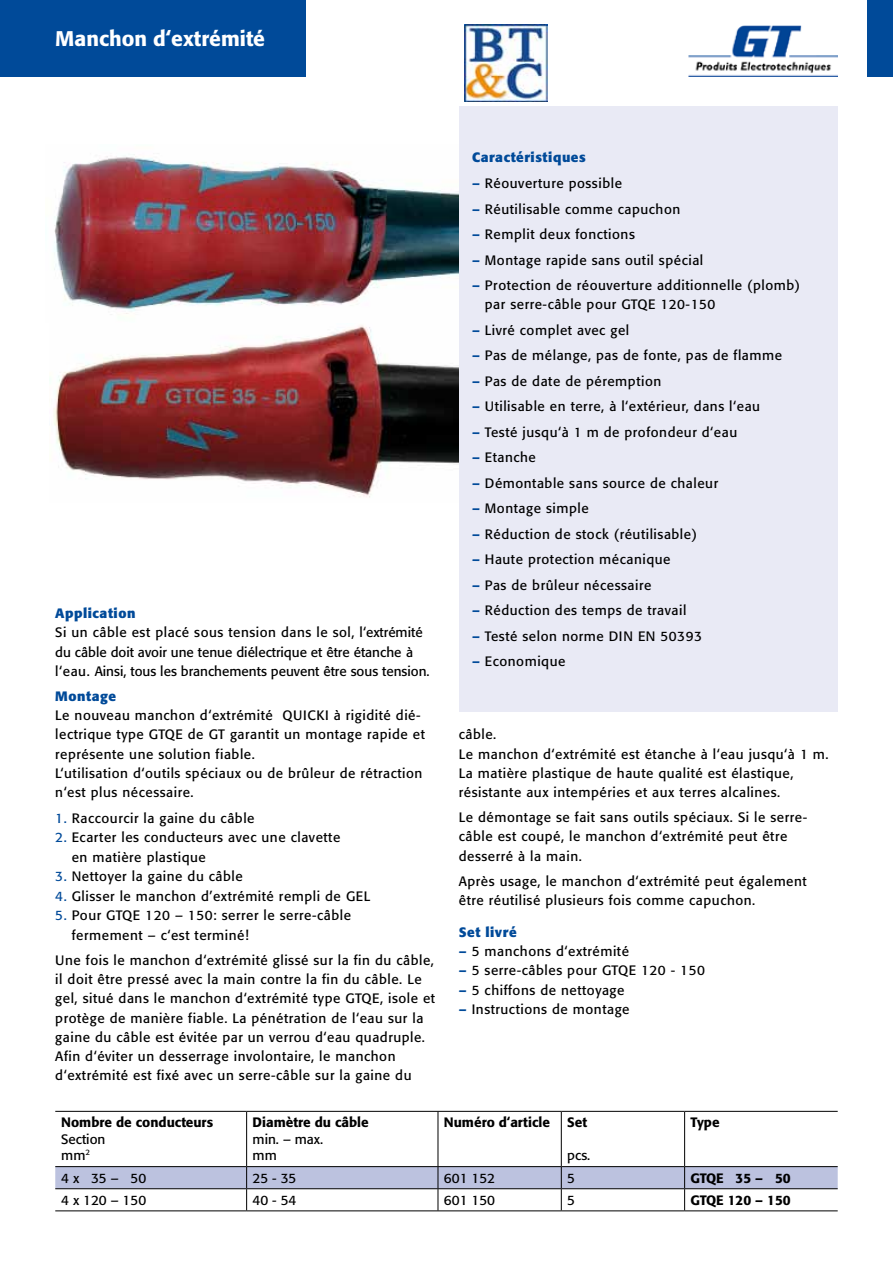
<style>
.page{position:relative;width:893px;height:1263px;background:#fff}
.page>*{position:absolute;margin:0;border:0;box-sizing:border-box;transform-origin:0 0}
.t1{font:500 21px "Formata";color:#fff}
.t2{font:13.5px/19.2px "Formata";letter-spacing:.04em;color:#000}
.t3{font:13.5px/19.2px "Formata";color:#000}
.t4{font:500 13.5px "Formata";color:#000}
.t5{font:700 13.5px "Formata";letter-spacing:.04em;color:#004a99}
.s1{color:#004a99}
.s2{font-weight:500;color:#004a99}
</style>
<div class="page">
<img style="left:53px;top:325px;width:406px;height:173px">
<div style="left:867px;top:0;width:26px;height:77px;background:#004a99"></div>
<div style="left:0;top:0;width:306px;height:77px;background:#004a99"></div>
<hr style="left:55px;top:1111px;width:192px;height:1px;background:#000">
<hr style="left:247px;top:1111px;width:191px;height:1px;background:#000">
<hr style="left:246px;top:1112px;width:1px;height:54px;background:#000">
<hr style="left:438px;top:1111px;width:123px;height:1px;background:#000">
<hr style="left:438px;top:1112px;width:1px;height:54px;background:#000">
<hr style="left:561px;top:1111px;width:124px;height:1px;background:#000">
<hr style="left:561px;top:1112px;width:1px;height:54px;background:#000">
<hr style="left:685px;top:1111px;width:153px;height:1px;background:#000">
<hr style="left:55px;top:1210px;width:192px;height:1px;background:#000">
<hr style="left:247px;top:1210px;width:191px;height:1px;background:#000">
<hr style="left:438px;top:1210px;width:123px;height:1px;background:#000">
<hr style="left:561px;top:1210px;width:124px;height:1px;background:#000">
<hr style="left:685px;top:1210px;width:153px;height:1px;background:#000">
<hr style="left:684px;top:1112px;width:1px;height:54px;background:#000">
<svg style="left:55px;top:1166px;width:783px;height:44px"></svg>
<img style="left:54px;top:154px;width:405px;height:160px">
<div style="left:459px;top:106px;width:379px;height:606px;background:#e9eaf5"></div>
<img style="left:689px;top:26px;width:149px;height:51px">
<img style="left:465px;top:24px;width:83px;height:78px">
<h1 class="t1" style="left:55px;top:26px;width:211px">Manchon d‘extrémité</h1>
<p class="t5" style="left:55px;top:605px;width:82px">Application</p>
<p class="t3" style="left:55px;top:623px;width:376px">Si un câble est placé sous tension dans le sol, l‘extrémité du câble doit avoir une tenue diélectrique et être étanche à l‘eau. Ainsi, tous les branchements peuvent être sous tension.</p>
<p class="t5" style="left:55px;top:688px;width:62px">Montage</p>
<p class="t2" style="left:55px;top:706px;width:371px">Le nouveau manchon d‘extrémité QUICKI à rigidité dié&shy;lectrique type GTQE de GT garantit un montage rapide et représente une solution fiable.<br>L‘utilisation d‘outils spéciaux ou de brûleur de rétraction n‘est plus nécessaire.</p>
<p class="t2" style="left:55px;top:808px;width:201px"><span class="s1">1.</span> Raccourcir la gaine du câble</p>
<p class="t2" style="left:72px;top:828px;width:270px;text-indent:-17px"><span class="s1">2.</span> Ecarter les conducteurs avec une clavette en matière plastique</p>
<p class="t2" style="left:55px;top:867px;width:189px"><span class="s1">3.</span> Nettoyer la gaine du câble</p>
<p class="t2" style="left:55px;top:886px;width:316px"><span class="s1">4.</span> Glisser le manchon d’extrémité rempli de GEL</p>
<p class="t2" style="left:72px;top:906px;width:281px;text-indent:-17px"><span class="s1">5.</span> Pour GTQE 120 – 150: serrer le serre-câble fermement – c‘est terminé!</p>
<p class="t2" style="left:55px;top:951px;width:381px">Une fois le manchon d‘extrémité glissé sur la fin du câble, il doit être pressé avec la main contre la fin du câble. Le gel, situé dans le manchon d‘extrémité type GTQE, isole et protège de manière fiable. La pénétration de l‘eau sur la gaine du câble est évitée par un verrou d‘eau quadruple.<br>Afin d‘éviter un desserrage involontaire, le manchon d‘extrémité est fixé avec un serre-câble sur la gaine du</p>
<p class="t5" style="left:472px;top:149px;width:115px">Caractéristiques</p>
<p class="t2" style="left:472px;top:174px;width:151px"><span class="s2">–</span> Réouverture possible</p>
<p class="t2" style="left:472px;top:199px;width:210px"><span class="s2">–</span> Réutilisable comme capuchon</p>
<p class="t2" style="left:472px;top:225px;width:164px"><span class="s2">–</span> Remplit deux fonctions</p>
<p class="t2" style="left:472px;top:250px;width:233px"><span class="s2">–</span> Montage rapide sans outil spécial</p>
<p class="t2" style="left:485px;top:276px;width:317px;text-indent:-13px"><span class="s2">–</span> Protection de réouverture additionnelle (plomb) par serre-câble pour GTQE 120-150</p>
<p class="t2" style="left:472px;top:320px;width:159px"><span class="s2">–</span> Livré complet avec gel</p>
<p class="t2" style="left:472px;top:346px;width:312px"><span class="s2">–</span> Pas de mélange, pas de fonte, pas de flamme</p>
<p class="t2" style="left:472px;top:371px;width:191px"><span class="s2">–</span> Pas de date de péremption</p>
<p class="t2" style="left:472px;top:397px;width:290px"><span class="s2">–</span> Utilisable en terre, à l‘extérieur, dans l‘eau</p>
<p class="t2" style="left:472px;top:422px;width:267px"><span class="s2">–</span> Testé jusqu‘à 1 m de profondeur d‘eau</p>
<p class="t2" style="left:472px;top:448px;width:65px"><span class="s2">–</span> Etanche</p>
<p class="t2" style="left:472px;top:473px;width:248px"><span class="s2">–</span> Démontable sans source de chaleur</p>
<p class="t2" style="left:472px;top:499px;width:118px"><span class="s2">–</span> Montage simple</p>
<p class="t2" style="left:472px;top:524px;width:227px"><span class="s2">–</span> Réduction de stock (réutilisable)</p>
<p class="t2" style="left:472px;top:550px;width:200px"><span class="s2">–</span> Haute protection mécanique</p>
<p class="t2" style="left:472px;top:575px;width:181px"><span class="s2">–</span> Pas de brûleur nécessaire</p>
<p class="t2" style="left:472px;top:601px;width:216px"><span class="s2">–</span> Réduction des temps de travail</p>
<p class="t2" style="left:472px;top:626px;width:231px"><span class="s2">–</span> Testé selon norme DIN EN 50393</p>
<p class="t2" style="left:472px;top:652px;width:95px"><span class="s2">–</span> Economique</p>
<p class="t2" style="left:459px;top:725px;width:371px">câble.<br>Le manchon d‘extrémité est étanche à l‘eau jusqu‘à 1 m.<br>La matière plastique de haute qualité est élastique, résistante aux intempéries et aux terres alcalines.</p>
<p class="t2" style="left:459px;top:808px;width:350px">Le démontage se fait sans outils spéciaux. Si le serre&shy;câble est coupé, le manchon d‘extrémité peut être desserré à la main.</p>
<p class="t2" style="left:459px;top:872px;width:349px">Après usage, le manchon d‘extrémité peut également être réutilisé plusieurs fois comme capuchon.</p>
<p class="t5" style="left:459px;top:924px;width:59px">Set livré</p>
<p class="t2" style="left:459px;top:942px;width:172px"><span class="s2">–</span> 5 manchons d‘extrémité</p>
<p class="t2" style="left:459px;top:961px;width:248px"><span class="s2">–</span> 5 serre-câbles pour GTQE 120 - 150</p>
<p class="t2" style="left:459px;top:980px;width:167px"><span class="s2">–</span> 5 chiffons de nettoyage</p>
<p class="t2" style="left:459px;top:999px;width:172px"><span class="s2">–</span> Instructions de montage</p>
<p class="t4" style="left:61px;top:1114px;width:153px">Nombre de conducteurs</p>
<p class="t3" style="left:61px;top:1131px;width:46px;line-height:16.2px">Section mm<sup>2</sup></p>
<p class="t4" style="left:253px;top:1114px;width:118px">Diamètre du câble</p>
<p class="t2" style="left:253px;top:1131px;width:72px;line-height:16.2px">min. – max. mm</p>
<p class="t4" style="left:444px;top:1114px;width:108px">Numéro d‘article</p>
<p class="t4" style="left:567px;top:1114px;width:21px">Set</p>
<p class="t2" style="left:567px;top:1145px;width:25px">pcs.</p>
<p class="t4" style="left:691px;top:1114px;width:30px">Type</p>
<p class="t2" style="left:61px;top:1168px;width:86px">4 x 35 – 50</p>
<p class="t2" style="left:253px;top:1168px;width:45px">25 - 35</p>
<p class="t2" style="left:444px;top:1168px;width:53px">601 152</p>
<p class="t2" style="left:567px;top:1168px;width:9px">5</p>
<p class="t4" style="left:691px;top:1170px;width:102px">GTQE 35 – 50</p>
<p class="t2" style="left:61px;top:1190px;width:86px">4 x 120 – 150</p>
<p class="t2" style="left:253px;top:1190px;width:45px">40 - 54</p>
<p class="t2" style="left:444px;top:1190px;width:53px">601 150</p>
<p class="t2" style="left:567px;top:1190px;width:9px">5</p>
<p class="t4" style="left:691px;top:1192px;width:102px">GTQE 120 – 150</p>
</div>
